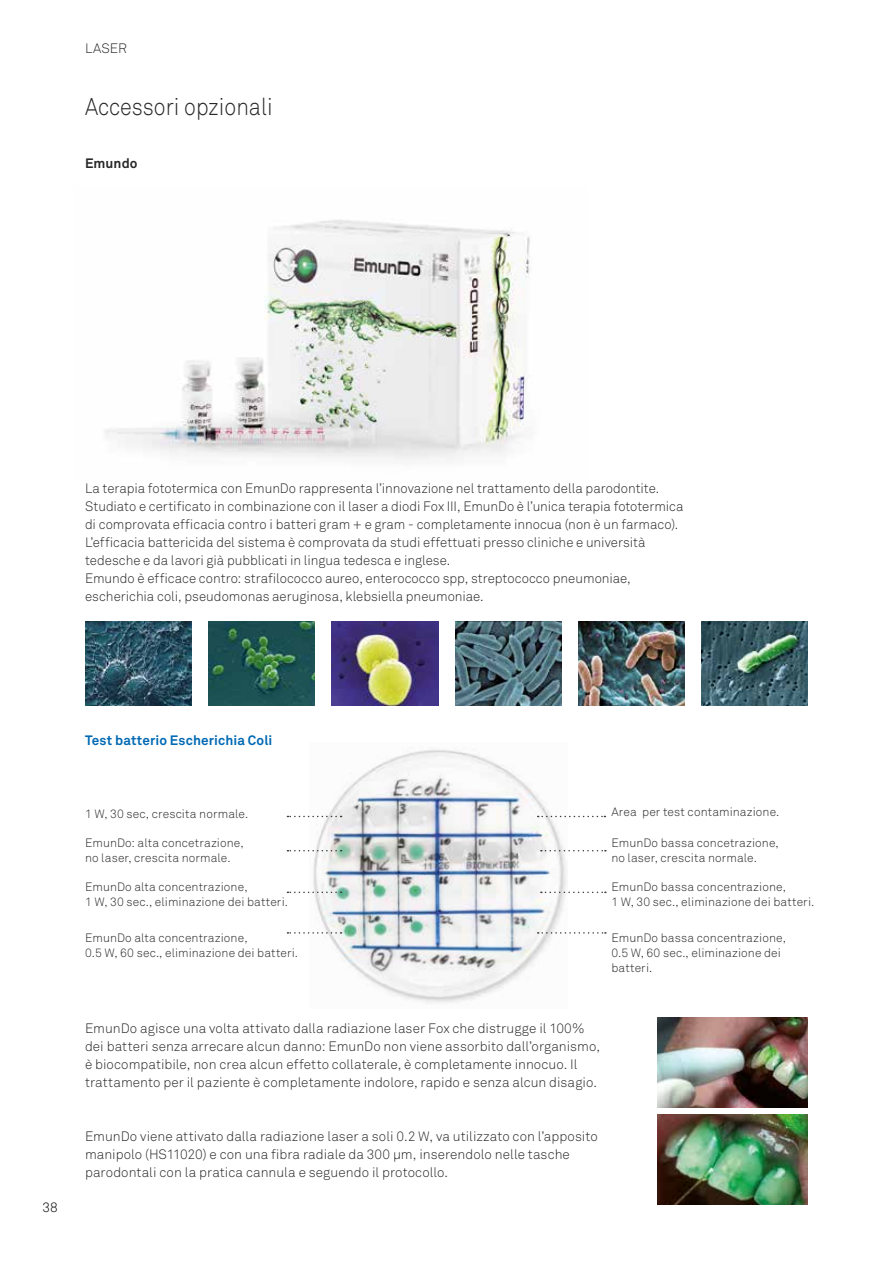
<style>
.page{position:relative;width:893px;height:1263px;background:#fff}
.page>*{position:absolute;margin:0;border:0;box-sizing:border-box;transform-origin:0 0}
.t1{font:24px "Akkurat Light Pro";color:#282727;scale:.9 1}
.t2{font:13.5px/18px "Akkurat Light Pro";color:#282727}
.t3{font:700 13.5px "Akkurat Pro";letter-spacing:.01em;color:#0069b4}
.t4{font:700 13.5px "Akkurat Pro";letter-spacing:.005em;color:#282727}
.t5{font:13.5px "Akkurat Light Pro";color:#000}
.t6{font:12px/15px "Akkurat Light Pro";letter-spacing:.01em;color:#282727}
</style>
<div class="page">
<img style="left:105px;top:219px;width:425px;height:241px">
<img style="left:331px;top:622px;width:107px;height:83px">
<img style="left:85px;top:622px;width:106px;height:83px">
<img style="left:209px;top:622px;width:106px;height:83px">
<img style="left:702px;top:622px;width:106px;height:83px">
<img style="left:455px;top:622px;width:106px;height:83px">
<img style="left:579px;top:622px;width:106px;height:83px">
<img style="left:312px;top:749px;width:254px;height:254px">
<svg style="left:538px;top:816px;width:67px;height:1px"></svg>
<svg style="left:541px;top:850px;width:65px;height:1px"></svg>
<svg style="left:541px;top:891px;width:65px;height:2px"></svg>
<svg style="left:538px;top:932px;width:68px;height:2px"></svg>
<svg style="left:287px;top:816px;width:55px;height:1px"></svg>
<svg style="left:287px;top:850px;width:55px;height:1px"></svg>
<svg style="left:287px;top:891px;width:55px;height:2px"></svg>
<svg style="left:287px;top:932px;width:55px;height:2px"></svg>
<img style="left:657px;top:1017px;width:150px;height:90px">
<img style="left:657px;top:1115px;width:150px;height:90px">
<p class="t2" style="left:85px;top:40px;width:43px">LASER</p>
<h1 class="t1" style="left:85px;top:92px;width:210px">Accessori opzionali</h1>
<p class="t4" style="left:85px;top:155px;width:54px">Emundo</p>
<p class="t2" style="left:85px;top:479px;width:600px">La terapia fototermica con EmunDo rappresenta l’innovazione nel trattamento della parodontite.<br>Studiato e certificato in combinazione con il laser a diodi Fox III, EmunDo è l’unica terapia fototermica di comprovata efficacia contro i batteri gram + e gram - completamente innocua (non è un farmaco).<br>L’efficacia battericida del sistema è comprovata da studi effettuati presso cliniche e università tedesche e da lavori già pubblicati in lingua tedesca e inglese.<br>Emundo è efficace contro: strafilococco aureo, enterococco spp, streptococco pneumoniae, escherichia coli, pseudomonas aeruginosa, klebsiella pneumoniae.</p>
<p class="t5" style="left:43px;top:1199px;width:17px">38</p>
<p class="t3" style="left:85px;top:731px;width:189px">Test batterio Escherichia Coli</p>
<p class="t6" style="left:85px;top:806px;width:165px">1 W, 30 sec, crescita normale.</p>
<p class="t6" style="left:85px;top:836px;width:160px">EmunDo: alta concetrazione, no laser, crescita normale.</p>
<p class="t6" style="left:85px;top:879px;width:204px">EmunDo alta concentrazione,<br>1 W, 30 sec., eliminazione dei batteri.</p>
<p class="t6" style="left:85px;top:930px;width:215px">EmunDo alta concentrazione,<br>0.5 W, 60 sec., eliminazione dei batteri.</p>
<p class="t6" style="left:611px;top:804px;width:170px">Area per test contaminazione.</p>
<p class="t6" style="left:611px;top:836px;width:169px">EmunDo bassa concetrazione, no laser, crescita normale.</p>
<p class="t6" style="left:611px;top:879px;width:204px">EmunDo bassa concentrazione,<br>1 W, 30 sec., eliminazione dei batteri.</p>
<p class="t6" style="left:611px;top:930px;width:176px">EmunDo bassa concentrazione,<br>0.5 W, 60 sec., eliminazione dei batteri.</p>
<p class="t2" style="left:85px;top:1019px;width:516px">EmunDo agisce una volta attivato dalla radiazione laser Fox che distrugge il 100% dei batteri senza arrecare alcun danno: EmunDo non viene assorbito dall’organismo, è biocompatibile, non crea alcun effetto collaterale, è completamente innocuo. Il trattamento per il paziente è completamente indolore, rapido e senza alcun disagio.</p>
<p class="t2" style="left:85px;top:1127px;width:514px">EmunDo viene attivato dalla radiazione laser a soli 0.2 W, va utilizzato con l’apposito manipolo (HS11020) e con una fibra radiale da 300 µ m, inserendolo nelle tasche parodontali con la pratica cannula e seguendo il protocollo.</p>
</div>
